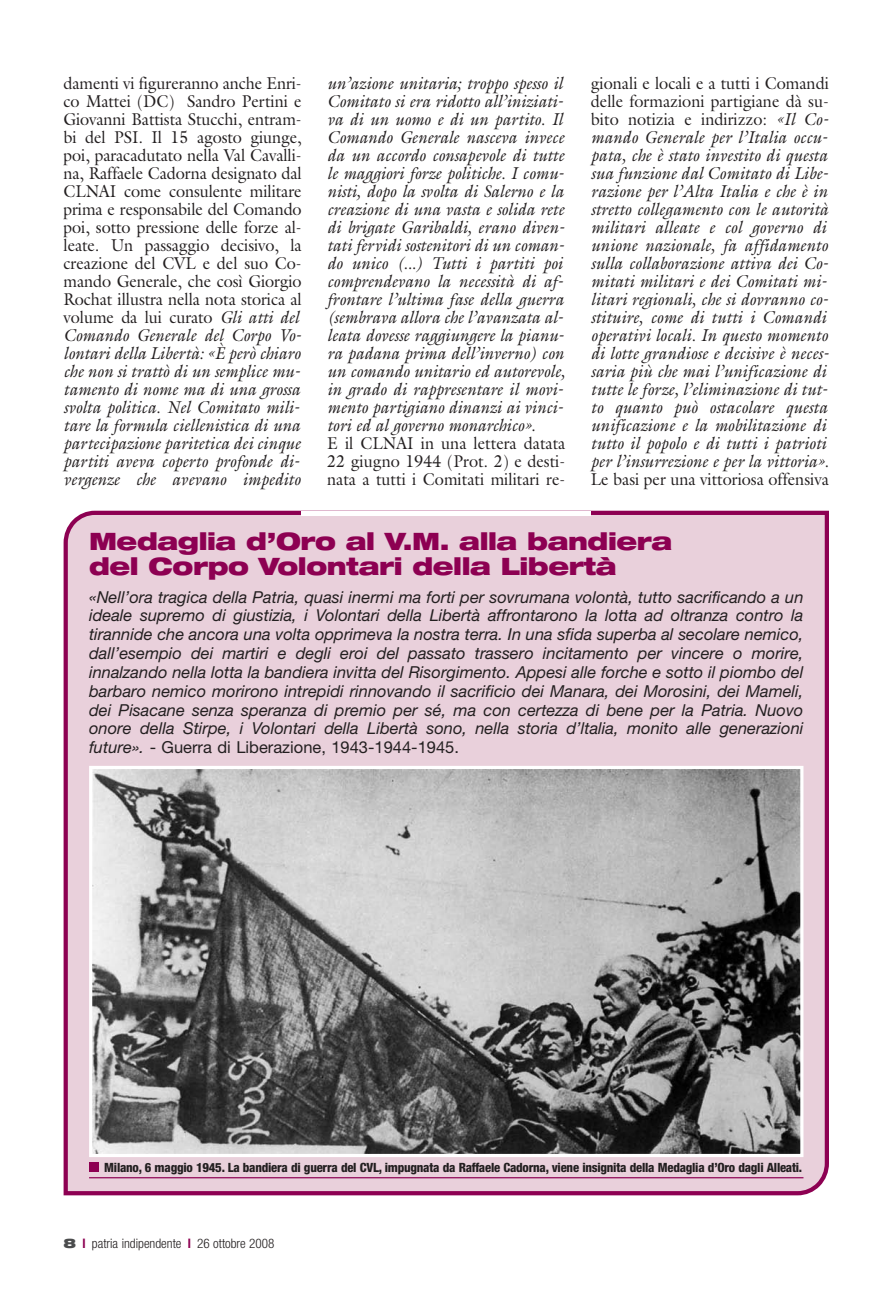
<style>
.page{position:relative;width:893px;height:1297px;background:#fff}
.page>*{position:absolute;margin:0;border:0;box-sizing:border-box;transform-origin:0 0}
.t1{font:900 expanded 24px/25.5px "Helvetica Neue";letter-spacing:-.02em;color:#8d0052}
.t2{font:italic 17.25px/18px "Galliard";letter-spacing:-.005em;color:#231f20;scale:.94 1}
.t3{font:17.25px/18px "Galliard";letter-spacing:-.005em;color:#231f20;scale:.94 1}
.t4{font:italic 16.5px/18.9px "Helvetica Neue";color:#231f20;text-align:justify}
.t5{font:300 condensed 13.2px "Helvetica Neue";color:#231f20}
.t6{font:800 condensed 12.75px "Helvetica Neue";letter-spacing:-.02em;color:#231f20}
.s1{font-style:italic}
.s2{font-style:normal}
.s3{font-weight:900;font-stretch:expanded;color:#4b4c4d}
.s4{font-weight:700;color:#8d0052}
</style>
<div class="page">
<div style="left:64px;top:511px;width:765px;height:684px;background:#e9d0db"></div>
<hr style="left:89px;top:1177px;width:714px;height:1px;background:#8d0052">
<div style="left:89px;top:1163px;width:9px;height:9px;background:#8d0052"></div>
<hr style="left:302px;top:511px;width:289px;height:4px;background:#fff">
<img style="left:93px;top:770px;width:706px;height:383px">
<div style="left:89px;top:766px;width:714px;height:391px;border:3px solid #fff"></div>
<p class="t3" style="left:64px;top:76px;width:255px">damenti vi figureranno anche Enri&shy;co Mattei (DC) Sandro Pertini e Giovanni Battista Stucchi, entram&shy;bi del PSI. Il 15 agosto giunge, poi, paracadutato nella Val Cavalli&shy;na, Raffaele Cadorna designato dal CLNAI come consulente militare prima e responsabile del Comando poi, sotto pressione delle forze al&shy;leate. Un passaggio decisivo, la creazione del CVL e del suo Co&shy;mando Generale, che così Giorgio Rochat illustra nella nota storica al volume da lui curato <span class="s1">Gli atti del Comando Generale del Corpo Vo&shy;lontari della Libertà: «È però chiaro che non si trattò di un semplice mu&shy;tamento di nome ma di una grossa svolta politica. Nel Comitato mili&shy;tare la formula ciellenistica di una partecipazione paritetica dei cinque partiti aveva coperto profonde di&shy;vergenze che avevano impedito</span></p>
<p class="t2" style="left:327px;top:76px;width:254px">un’azione unitaria; troppo spesso il Comitato si era ridotto all’iniziati&shy;va di un uomo e di un partito. Il Comando Generale nasceva invece da un accordo consapevole di tutte le maggiori forze politiche. I comu&shy;nisti, dopo la svolta di Salerno e la creazione di una vasta e solida rete di brigate Garibaldi, erano diven&shy;tati fervidi sostenitori di un coman&shy;do unico (...) Tutti i partiti poi comprendevano la necessità di af&shy;frontare l’ultima fase della guerra (sembrava allora che l’avanzata al&shy;leata dovesse raggiungere la pianu&shy;ra padana prima dell’inverno) con un comando unitario ed autorevole, in grado di rappresentare il movi&shy;mento partigiano dinanzi ai vinci&shy;tori ed al governo monarchico».</p>
<p class="t3" style="left:327px;top:436px;width:255px;text-align:justify">E il CLNAI in una lettera datata 22 giugno 1944 (Prot. 2) e desti&shy;nata a tutti i Comitati militari re-</p>
<p class="t2" style="left:591px;top:76px;width:255px"><span class="s2">gionali e locali e a tutti i Comandi delle formazioni partigiane dà su&shy;bito notizia e indirizzo:</span> «Il Co&shy;mando Generale per l’Italia occu&shy;pata, che è stato investito di questa sua funzione dal Comitato di Libe&shy;razione per l’Alta Italia e che è in stretto collegamento con le autorità militari alleate e col governo di unione nazionale, fa affidamento sulla collaborazione attiva dei Co&shy;mitati militari e dei Comitati mi&shy;litari regionali, che si dovranno co&shy;stituire, come di tutti i Comandi operativi locali. In questo momento di lotte grandiose e decisive è neces&shy;saria più che mai l’unificazione di tutte le forze, l’eliminazione di tut&shy;to quanto può ostacolare questa unificazione e la mobilitazione di tutto il popolo e di tutti i patrioti per l’insurrezione e per la vittoria».</p>
<p class="t3" style="left:591px;top:472px;width:255px">Le basi per una vittoriosa offensiva</p>
<h1 class="t1" style="left:89px;top:530px;width:585px">Medaglia d’Oro al V.M. alla bandiera del Corpo Volontari della Libertà</h1>
<p class="t4" style="left:89px;top:589px;width:716px">«Nell’ora tragica della Patria, quasi inermi ma forti per sovrumana volontà, tutto sacrificando a un ideale supremo di giustizia, i Volontari della Libertà affrontarono la lotta ad oltranza contro la tirannide che ancora una volta opprimeva la nostra terra. In una sfida superba al secolare nemico, dall’esempio dei martiri e degli eroi del passato trassero incitamento per vincere o morire, innalzando nella lotta la bandiera invitta del Risorgimento. Appesi alle forche e sotto il piombo del barbaro nemico morirono intrepidi rinnovando il sacrificio dei Manara, dei Morosini, dei Mameli, dei Pisacane senza speranza di premio per sé, ma con certezza di bene per la Patria. Nuovo onore della Stirpe, i Volontari della Libertà sono, nella storia d’ltalia, monito alle generazioni future». <span class="s2">- Guerra di Liberazione, 1943-1944-1945.</span></p>
<p class="t6" style="left:104px;top:1163px;width:699px">Milano, 6 maggio 1945. La bandiera di guerra del CVL, impugnata da Raffaele Cadorna, viene insignita della Medaglia d’Oro dagli Alleati.</p>
<p class="t5" style="left:64px;top:1238px;width:212px"><span class="s3">8</span> <span class="s4">l</span> patria indipendente <span class="s4">l</span> 26 ottobre 2008</p>
</div>
